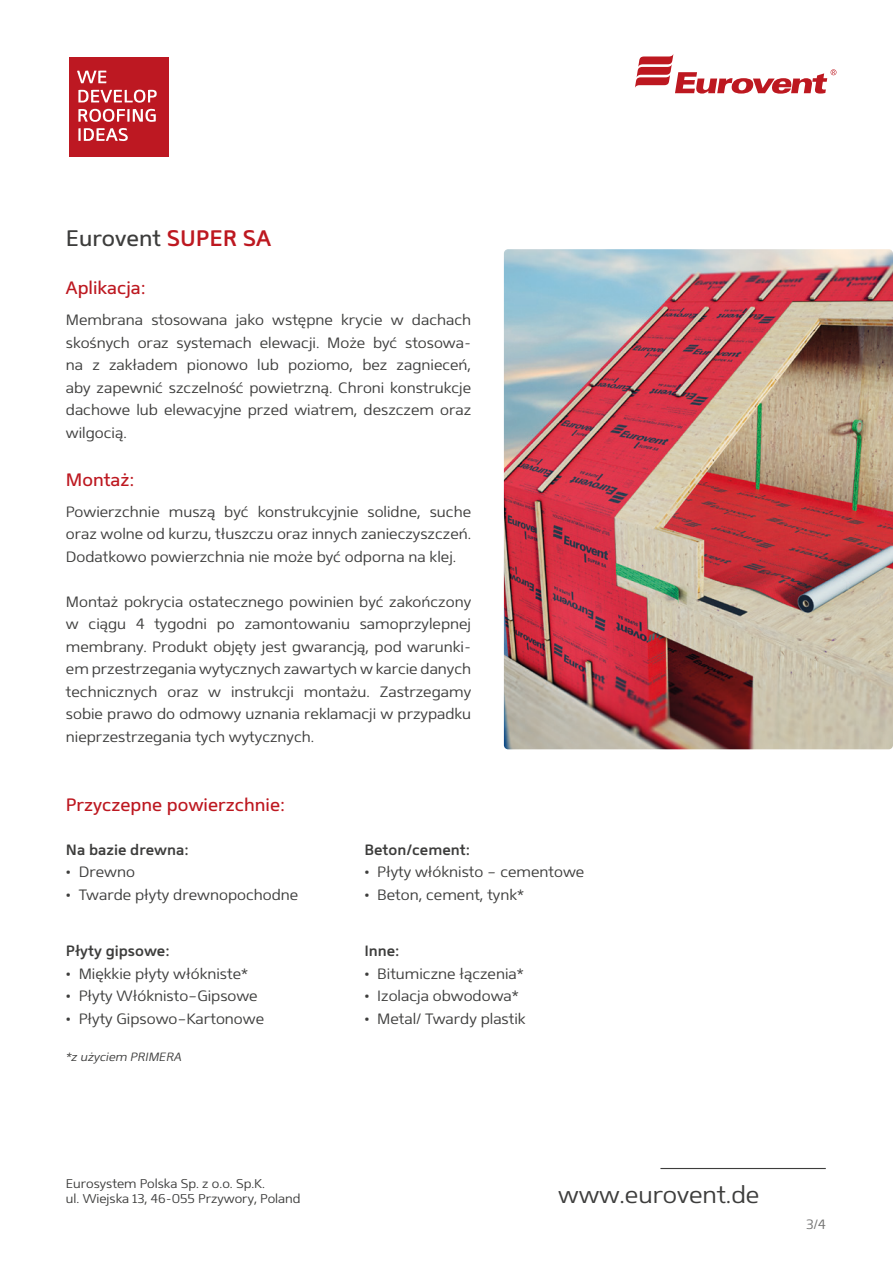
<style>
.page{position:relative;width:893px;height:1263px;background:#fff}
.page>*{position:absolute;margin:0;border:0;box-sizing:border-box;transform-origin:0 0}
.t1{font:300 24px "Mentone";color:#3d3d3c}
._001_Nazwa_produktu{font:22.5px "Mentone";color:#3d3d3c}
._004_Śródtytuły{font:18px "Mentone";color:#bd1820}
._004_Opis_produktu{font:300 15px/22.5px "Mentone";color:#3d3d3c;text-align:justify}
._004_Śródtytuły-2{font:300 15px "Mentone";color:#3d3d3c}
._004_Śródtytuły-3{font:600 15px "Mentone";color:#3d3d3c}
._002_Opis_produktu{font:300 13.5px "Mentone";color:#70706f}
.t2{font:300 12.75px/15.3px "Mentone";color:#3d3d3c}
.Notka_na_dole_z_odstepem{font:italic 300 12px "Mentone";color:#3d3d3c}
.s1{font-weight:600;color:#bd1820}
</style>
<div class="page">
<svg style="left:69px;top:57px;width:100px;height:100px;background:#c5353d"></svg>
<svg style="left:635px;top:54px;width:201px;height:40px"></svg>
<hr style="left:660px;top:1168px;width:166px;height:1px;background:#3d3d3c">
<img style="left:504px;top:249px;width:389px;height:500px">
<p class="_001_Nazwa_produktu" style="left:66px;top:225px;width:207px">Eurovent <span class="s1">SUPER SA</span></p>
<p class="_004_Śródtytuły" style="left:66px;top:277px;width:81px">Aplikacja:</p>
<p class="_004_Opis_produktu" style="left:66px;top:309px;width:407px">Membrana stosowana jako wstępne krycie w dachach skośnych oraz systemach elewacji. Może być stosowa&shy;na z zakładem pionowo lub poziomo, bez zagnieceń, aby zapewnić szczelność powietrzną. Chroni konstrukcje dachowe lub elewacyjne przed wiatrem, deszczem oraz wilgocią.</p>
<p class="_004_Śródtytuły" style="left:66px;top:468px;width:70px">Montaż:</p>
<p class="_004_Opis_produktu" style="left:66px;top:500px;width:407px">Powierzchnie muszą być konstrukcyjnie solidne, suche oraz wolne od kurzu, tłuszczu oraz innych zanieczyszczeń.<br>Dodatkowo powierzchnia nie może być odporna na klej.</p>
<p class="_004_Opis_produktu" style="left:66px;top:590px;width:407px">Montaż pokrycia ostatecznego powinien być zakończony w ciągu 4 tygodni po zamontowaniu samoprzylepnej membrany. Produkt objęty jest gwarancją, pod warunki&shy;em przestrzegania wytycznych zawartych w karcie danych technicznych oraz w instrukcji montażu. Zastrzegamy sobie prawo do odmowy uznania reklamacji w przypadku nieprzestrzegania tych wytycznych.</p>
<p class="_004_Śródtytuły" style="left:66px;top:794px;width:221px">Przyczepne powierzchnie:</p>
<p class="_004_Śródtytuły-3" style="left:66px;top:840px;width:124px">Na bazie drewna:</p>
<p class="_004_Śródtytuły-3" style="left:364px;top:840px;width:107px">Beton/cement:</p>
<p class="_004_Śródtytuły-2" style="left:66px;top:863px;width:71px">• Drewno</p>
<p class="_004_Śródtytuły-2" style="left:364px;top:863px;width:221px">• Płyty włóknisto – cementowe</p>
<p class="_004_Śródtytuły-2" style="left:66px;top:885px;width:234px">• Twarde płyty drewnopochodne</p>
<p class="_004_Śródtytuły-2" style="left:364px;top:885px;width:161px">• Beton, cement, tynk*</p>
<p class="_004_Śródtytuły-3" style="left:66px;top:941px;width:105px">Płyty gipsowe:</p>
<p class="_004_Śródtytuły-3" style="left:364px;top:941px;width:37px">Inne:</p>
<p class="_004_Śródtytuły-2" style="left:66px;top:964px;width:184px">• Miękkie płyty włókniste*</p>
<p class="_004_Śródtytuły-2" style="left:364px;top:964px;width:161px">• Bitumiczne łączenia*</p>
<p class="_004_Śródtytuły-2" style="left:66px;top:987px;width:193px">• Płyty Włóknisto–Gipsowe</p>
<p class="_004_Śródtytuły-2" style="left:364px;top:987px;width:156px">• Izolacja obwodowa*</p>
<p class="_004_Śródtytuły-2" style="left:66px;top:1009px;width:200px">• Płyty Gipsowo–Kartonowe</p>
<p class="_004_Śródtytuły-2" style="left:364px;top:1009px;width:163px">• Metal/ Twardy plastik</p>
<p class="Notka_na_dole_z_odstepem" style="left:66px;top:1049px;width:117px">*z użyciem PRIMERA</p>
<p class="t2" style="left:66px;top:1176px;width:236px">Eurosystem Polska Sp. z o.o. Sp.K.<br>ul. Wiejska 13, 46-055 Przywory, Poland</p>
<h1 class="t1" style="left:558px;top:1181px;width:203px">www.eurovent.de</h1>
<p class="_002_Opis_produktu" style="left:806px;top:1216px;width:21px">3/4</p>
</div>
